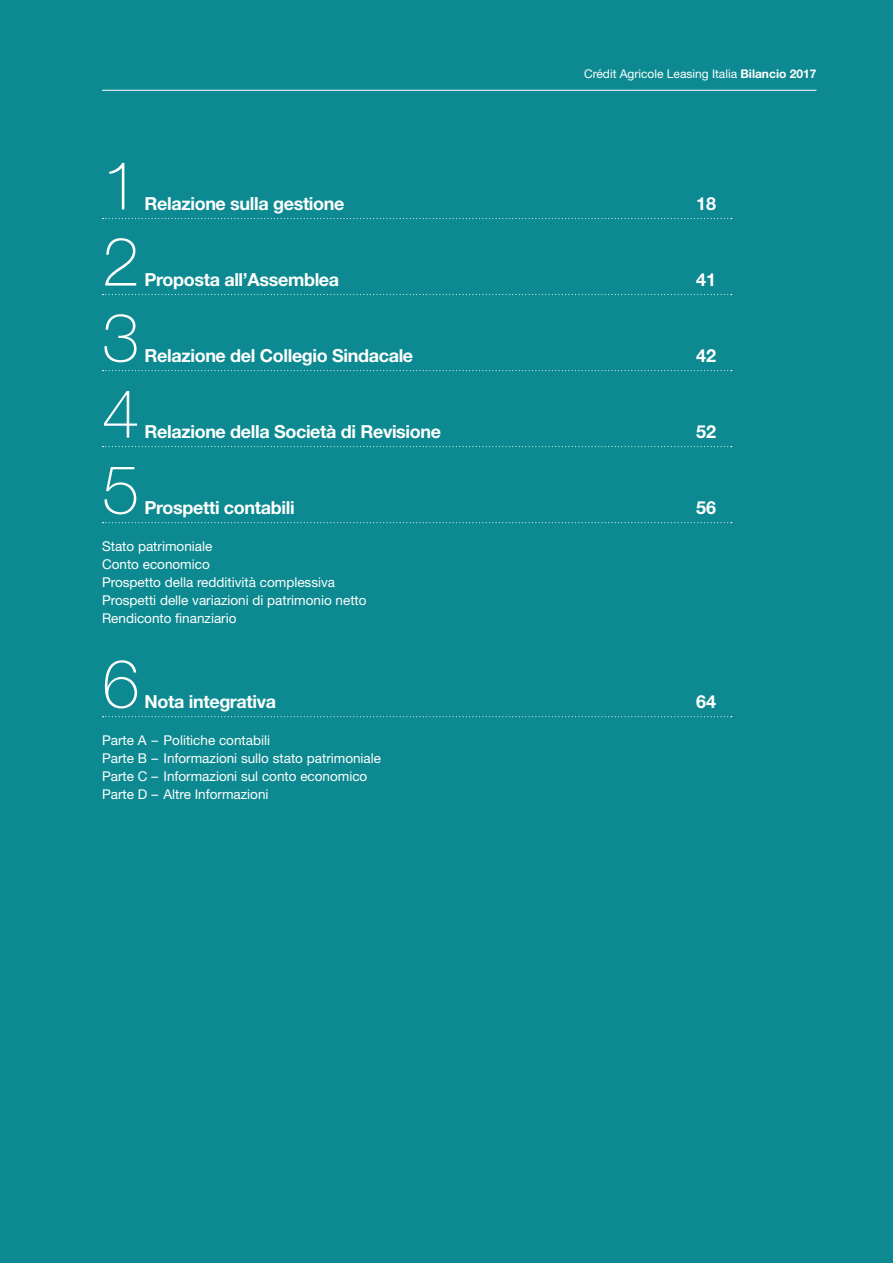
<style>
.page{position:relative;width:893px;height:1263px;background:#0d8a91}
.page>*{position:absolute;margin:0;border:0;box-sizing:border-box;transform-origin:0 0}
.t1{font:100 67.5px "Helvetica Neue LT Std";color:#fff}
.t2{font:700 18px "Helvetica Neue LT Std";letter-spacing:-.02em;color:#fff}
.t3{font:13.5px/18px "Helvetica Neue LT Std";color:#fff}
.t4{font:12px "Helvetica Neue LT Std";color:#fff}
.s1{font-weight:700}
</style>
<div class="page">
<svg style="left:103px;top:218px;width:629px;height:1px"></svg>
<svg style="left:103px;top:294px;width:629px;height:1px"></svg>
<svg style="left:103px;top:370px;width:629px;height:1px"></svg>
<svg style="left:103px;top:446px;width:629px;height:1px"></svg>
<svg style="left:103px;top:522px;width:629px;height:1px"></svg>
<svg style="left:103px;top:716px;width:629px;height:1px"></svg>
<hr style="left:102px;top:90px;width:714px;height:1px;background:#fff">
<p class="t4" style="left:584px;top:66px;width:234px">Crédit Agricole Leasing Italia <span class="s1">Bilancio 2017</span></p>
<h1 class="t1" style="left:102px;top:147px;width:39px">1</h1>
<h2 class="t2" style="left:145px;top:192px;width:201px">Relazione sulla gestione</h2>
<h2 class="t2" style="left:696px;top:192px;width:22px">18</h2>
<h1 class="t1" style="left:102px;top:223px;width:39px">2</h1>
<h2 class="t2" style="left:145px;top:268px;width:196px">Proposta all’Assemblea</h2>
<h2 class="t2" style="left:696px;top:268px;width:22px">41</h2>
<h1 class="t1" style="left:102px;top:299px;width:39px">3</h1>
<h2 class="t2" style="left:145px;top:344px;width:270px">Relazione del Collegio Sindacale</h2>
<h2 class="t2" style="left:696px;top:344px;width:22px">42</h2>
<h1 class="t1" style="left:102px;top:375px;width:39px">4</h1>
<h2 class="t2" style="left:145px;top:420px;width:298px">Relazione della Società di Revisione</h2>
<h2 class="t2" style="left:696px;top:420px;width:22px">52</h2>
<h1 class="t1" style="left:102px;top:451px;width:39px">5</h1>
<h2 class="t2" style="left:145px;top:496px;width:152px">Prospetti contabili</h2>
<h2 class="t2" style="left:696px;top:496px;width:22px">56</h2>
<p class="t3" style="left:102px;top:537px;width:266px">Stato patrimoniale<br>Conto economico<br>Prospetto della redditività complessiva<br>Prospetti delle variazioni di patrimonio netto<br>Rendiconto finanziario</p>
<h1 class="t1" style="left:102px;top:645px;width:39px">6</h1>
<h2 class="t2" style="left:145px;top:690px;width:133px">Nota integrativa</h2>
<h2 class="t2" style="left:696px;top:690px;width:22px">64</h2>
<p class="t3" style="left:102px;top:731px;width:281px">Parte A – Politiche contabili<br>Parte B – Informazioni sullo stato patrimoniale Parte C – Informazioni sul conto economico Parte D – Altre Informazioni</p>
</div>
